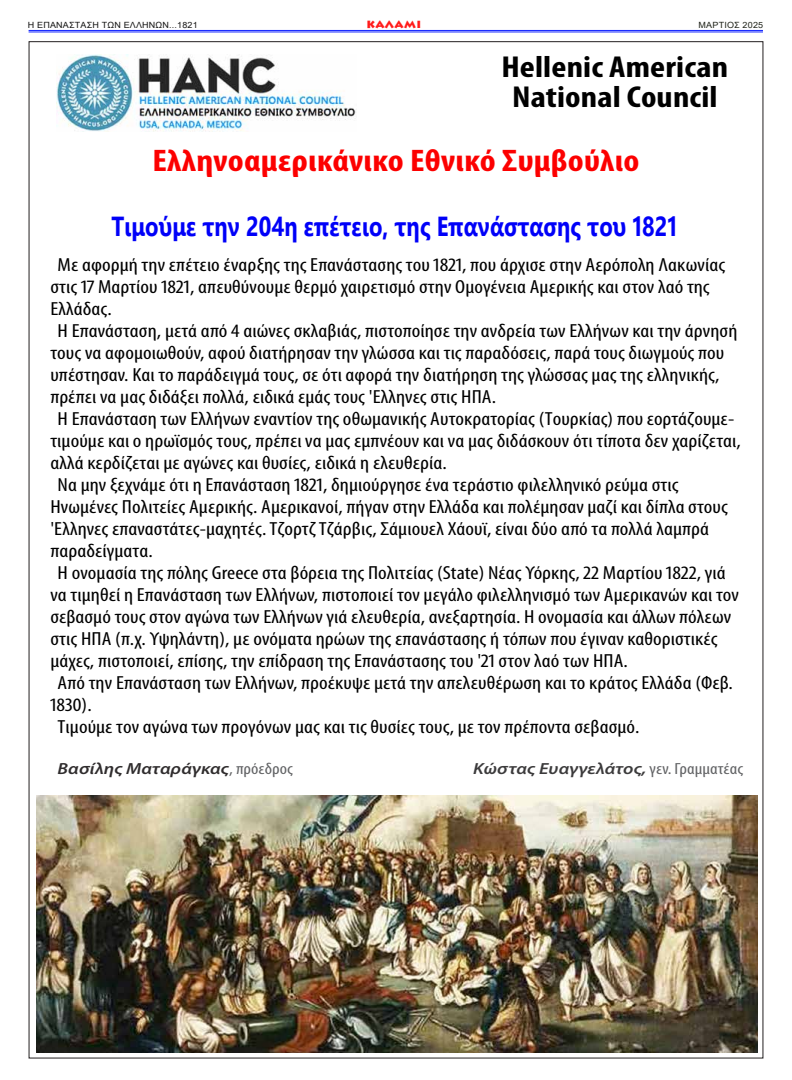
<style>
.page{position:relative;width:792px;height:1080px;background:#fff}
.page>*{position:absolute;margin:0;border:0;box-sizing:border-box;transform-origin:0 0}
.t1{font:700 condensed 31.4px "Myriad Pro";letter-spacing:.005em;color:#fc0000;scale:1.18 1}
.t2{font:700 condensed 30.4px/30px "Myriad Pro";letter-spacing:.005em;color:#000;text-align:center;scale:1.18 1}
.t3{font:700 27.5px "Segoe UI";color:#0000f8;scale:.8 1}
.t4{font:condensed 19px "Myriad Pro";letter-spacing:.005em;color:#000;scale:1.18 1}
.t5{font:italic 600 16.1px "Myriad Pro";letter-spacing:.005em;color:#3c3b3c;scale:1.18 1}
.t6{font:italic 600 16.1px "Myriad Pro";letter-spacing:.005em;color:#302d2e;scale:1.18 1}
.t7{font:900 12px "Lithos Pro";letter-spacing:.035em;color:#ff1b1a}
.t8{font:8.6px "Arial";letter-spacing:.02em;color:#141414;scale:1.05 1}
.t9{font:8.6px "Arial";letter-spacing:.02em;color:#1f231a;scale:1.05 1}
.s1{font-weight:400;font-style:normal;font-stretch:condensed;color:#636466}
</style>
<div class="page">
<img style="left:36px;top:796px;width:721px;height:256px">
<hr style="left:29px;top:30px;width:734px;height:1px;background:#1123ff">
<hr style="left:29px;top:32px;width:734px;height:1px;background:#1123ff">
<img style="left:56px;top:55px;width:300px;height:77px">
<p class="t8" style="left:28px;top:19px;width:163px">Η ΕΠΑΝΑΣΤΑΣΗ ΤΩΝ ΕΛΛΗΝΩΝ...1821</p>
<p class="t7" style="left:366px;top:16px;width:56px">καλαμι</p>
<p class="t9" style="left:699px;top:19px;width:63px">ΜΑΡΤΙΟΣ 2025</p>
<h2 class="t2" style="left:501px;top:52px;width:194px">Hellenic American<br>National Council</h2>
<h1 class="t1" style="left:153px;top:140px;width:414px">Ελληνοαμερικάνικο Εθνικό Συμβούλιο</h1>
<h3 class="t3" style="left:111px;top:200px;width:709px">Τιμούμε την 204η επέτειο, της Επανάστασης τoυ 1821</h3>
<p class="t4" style="left:58px;top:253px;width:567px">Με αφορμή την επέτειο έναρξης της Επανάστασης του 1821, που άρχισε στην Αερόπολη Λακωνίας</p>
<p class="t4" style="left:50px;top:275px;width:560px">στις 17 Μαρτίου 1821, απευθύνουμε θερμό χαιρετισμό στην Ομογένεια Αμερικής και στον λαό της</p>
<p class="t4" style="left:50px;top:297px;width:54px">Ελλάδας.</p>
<p class="t4" style="left:58px;top:319px;width:578px">Η Επανάσταση, μετά από 4 αιώνες σκλαβιάς, πιστοποίησε την ανδρεία των Ελλήνων και την άρνησή</p>
<p class="t4" style="left:50px;top:341px;width:573px">τους να αφομοιωθούν, αφού διατήρησαν την γλώσσα και τις παραδόσεις, παρά τους διωγμούς που</p>
<p class="t4" style="left:50px;top:363px;width:569px">υπέστησαν. Και το παράδειγμά τους, σε ότι αφορά την διατήρηση της γλώσσας μας της ελληνικής,</p>
<p class="t4" style="left:50px;top:385px;width:379px">πρέπει να μας διδάξει πολλά, ειδικά εμάς τους 'Ελληνες στις ΗΠΑ.</p>
<p class="t4" style="left:58px;top:407px;width:575px">Η Επανάσταση των Ελλήνων εναντίον της οθωμανικής Αυτοκρατορίας (Τουρκίας) που εορτάζουμε-</p>
<p class="t4" style="left:50px;top:429px;width:587px">τιμούμε και ο ηρωϊσμός τους, πρέπει να μας εμπνέουν και να μας διδάσκουν ότι τίποτα δεν χαρίζεται,</p>
<p class="t4" style="left:50px;top:451px;width:337px">αλλά κερδίζεται με αγώνες και θυσίες, ειδικά η ελευθερία.</p>
<p class="t4" style="left:58px;top:473px;width:528px">Να μην ξεχνάμε ότι η Επανάσταση 1821, δημιούργησε ένα τεράστιο φιλελληνικό ρεύμα στις</p>
<p class="t4" style="left:50px;top:495px;width:576px">Ηνωμένες Πολιτείες Αμερικής. Αμερικανοί, πήγαν στην Ελλάδα και πολέμησαν μαζί και δίπλα στους</p>
<p class="t4" style="left:50px;top:517px;width:560px">'Ελληνες επαναστάτες-μαχητές. Τζορτζ Τζάρβις, Σάμιουελ Χάουϊ, είναι δύο από τα πολλά λαμπρά</p>
<p class="t4" style="left:50px;top:539px;width:88px">παραδείγματα.</p>
<p class="t4" style="left:58px;top:561px;width:568px">Η ονομασία της πόλης Greece στα βόρεια της Πολιτείας (State) Νέας Υόρκης, 22 Μαρτίου 1822, γιά</p>
<p class="t4" style="left:50px;top:583px;width:585px">να τιμηθεί η Επανάσταση των Ελλήνων, πιστοποιεί τον μεγάλο φιλελληνισμό των Αμερικανών και τον</p>
<p class="t4" style="left:50px;top:605px;width:578px">σεβασμό τους στον αγώνα των Ελλήνων γιά ελευθερία, ανεξαρτησία. Η ονομασία και άλλων πόλεων</p>
<p class="t4" style="left:50px;top:627px;width:567px">στις ΗΠΑ (π.χ. Υψηλάντη), με ονόματα ηρώων της επανάστασης ή τόπων που έγιναν καθοριστικές</p>
<p class="t4" style="left:50px;top:649px;width:491px">μάχες, πιστοποιεί, επίσης, την επίδραση της Επανάστασης του '21 στον λαό των ΗΠΑ.</p>
<p class="t4" style="left:58px;top:671px;width:574px">Από την Επανάσταση των Ελλήνων, προέκυψε μετά την απελευθέρωση και το κράτος Ελλάδα (Φεβ.</p>
<p class="t4" style="left:50px;top:693px;width:37px">1830).</p>
<p class="t4" style="left:58px;top:715px;width:495px">Τιμούμε τον αγώνα των προγόνων μας και τις θυσίες τους, με τον πρέποντα σεβασμό.</p>
<p class="t6" style="left:58px;top:758px;width:201px">Bασίλης Ματαράγκας<span class="s1">, πρόεδρος</span></p>
<p class="t5" style="left:473px;top:758px;width:230px">Κώστας Ευαγγελάτος, <span class="s1">γεν. Γραμματέας</span></p>
</div>
